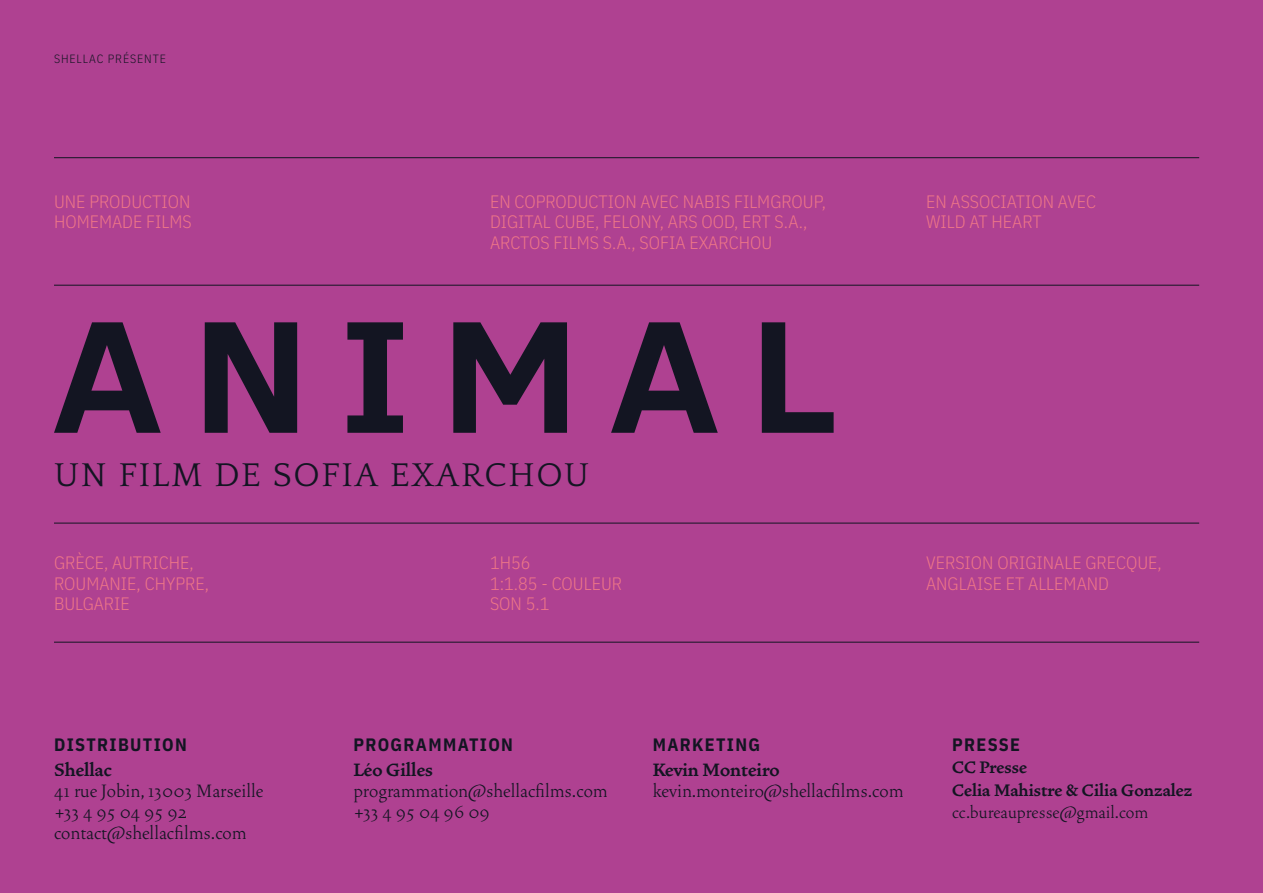
<style>
.page{position:relative;width:1263px;height:893px;background:#af4191}
.page>*{position:absolute;margin:0;border:0;box-sizing:border-box;transform-origin:0 0}
.t1{font:34.5px "Quattrocento Roman";letter-spacing:.05em;color:#131522}
.t2{font:300 22.5px/21px "Vendetta OT";color:#131522}
.t3{font:700 22.5px "Vendetta OT";color:#131522}
.t4{font:700 21px/22.5px "Vendetta OT";color:#131522}
.t5{font:300 21px "Vendetta OT";color:#131522}
.t6{font:300 18px/20.7px "IBM Plex Sans Cond";color:#ee7687}
.t7{font:700 18px "IBM Plex Sans Cond";letter-spacing:.075em;color:#131522}
.t8{font:300 12px "IBM Plex Sans Cond";letter-spacing:.075em;color:#131522}
</style>
<div class="page">
<svg style="left:54px;top:322px;width:107px;height:111px"></svg>
<svg style="left:205px;top:322px;width:92px;height:111px"></svg>
<svg style="left:347px;top:322px;width:56px;height:111px"></svg>
<svg style="left:453px;top:322px;width:114px;height:111px"></svg>
<svg style="left:611px;top:322px;width:107px;height:111px"></svg>
<svg style="left:762px;top:322px;width:72px;height:111px"></svg>
<hr style="left:54px;top:157px;width:1145px;height:1px;background:#131522">
<hr style="left:54px;top:285px;width:1145px;height:1px;background:#131522">
<hr style="left:54px;top:642px;width:1145px;height:1px;background:#131522">
<hr style="left:54px;top:523px;width:1145px;height:1px;background:#131522">
<p class="t8" style="left:54px;top:50px;width:114px">SHELLAC PRÉSENTE</p>
<p class="t6" style="left:54px;top:189px;width:139px">UNE PRODUCTION<br>HOMEMADE FILMS</p>
<p class="t6" style="left:490px;top:189px;width:337px">EN COPRODUCTION AVEC NABIS FILMGROUP,<br>DIGITAL CUBE, FELONY, ARS OOD, ERT S.A.,<br>ARCTOS FILMS S.A., SOFIA EXARCHOU</p>
<p class="t6" style="left:926px;top:189px;width:172px">EN ASSOCIATION AVEC<br>WILD AT HEART</p>
<h1 class="t1" style="left:54px;top:455px;width:537px">UN FILM DE SOFIA EXARCHOU</h1>
<p class="t6" style="left:54px;top:551px;width:157px">GRÈCE, AUTRICHE,<br>ROUMANIE, CHYPRE,<br>BULGARIE</p>
<p class="t6" style="left:490px;top:551px;width:134px">1H56<br>1:1.85 - COULEUR<br>SON 5.1</p>
<p class="t6" style="left:926px;top:551px;width:237px">VERSION ORIGINALE GRECQUE,<br>ANGLAISE ET ALLEMAND</p>
<p class="t7" style="left:54px;top:730px;width:134px">DISTRIBUTION</p>
<p class="t3" style="left:54px;top:759px;width:59px">Shellac</p>
<p class="t2" style="left:54px;top:780px;width:211px">41 rue Jobin, 13003 Marseille +33 4 95 04 95 92 contact@shellacfilms.com</p>
<p class="t7" style="left:353px;top:730px;width:161px">PROGRAMMATION</p>
<p class="t3" style="left:353px;top:759px;width:81px">Léo Gilles</p>
<p class="t2" style="left:353px;top:780px;width:256px">programmation@shellacfilms.com +33 4 95 04 96 09</p>
<p class="t7" style="left:653px;top:730px;width:109px">MARKETING</p>
<p class="t3" style="left:653px;top:759px;width:128px">Kevin Monteiro</p>
<p class="t2" style="left:653px;top:780px;width:252px">kevin.monteiro@shellacfilms.com</p>
<p class="t7" style="left:952px;top:730px;width:70px">PRESSE</p>
<p class="t4" style="left:952px;top:756px;width:242px">CC Presse<br>Celia Mahistre &amp; Cilia Gonzalez</p>
<p class="t5" style="left:952px;top:802px;width:197px">cc.bureaupresse@gmail.com</p>
</div>
